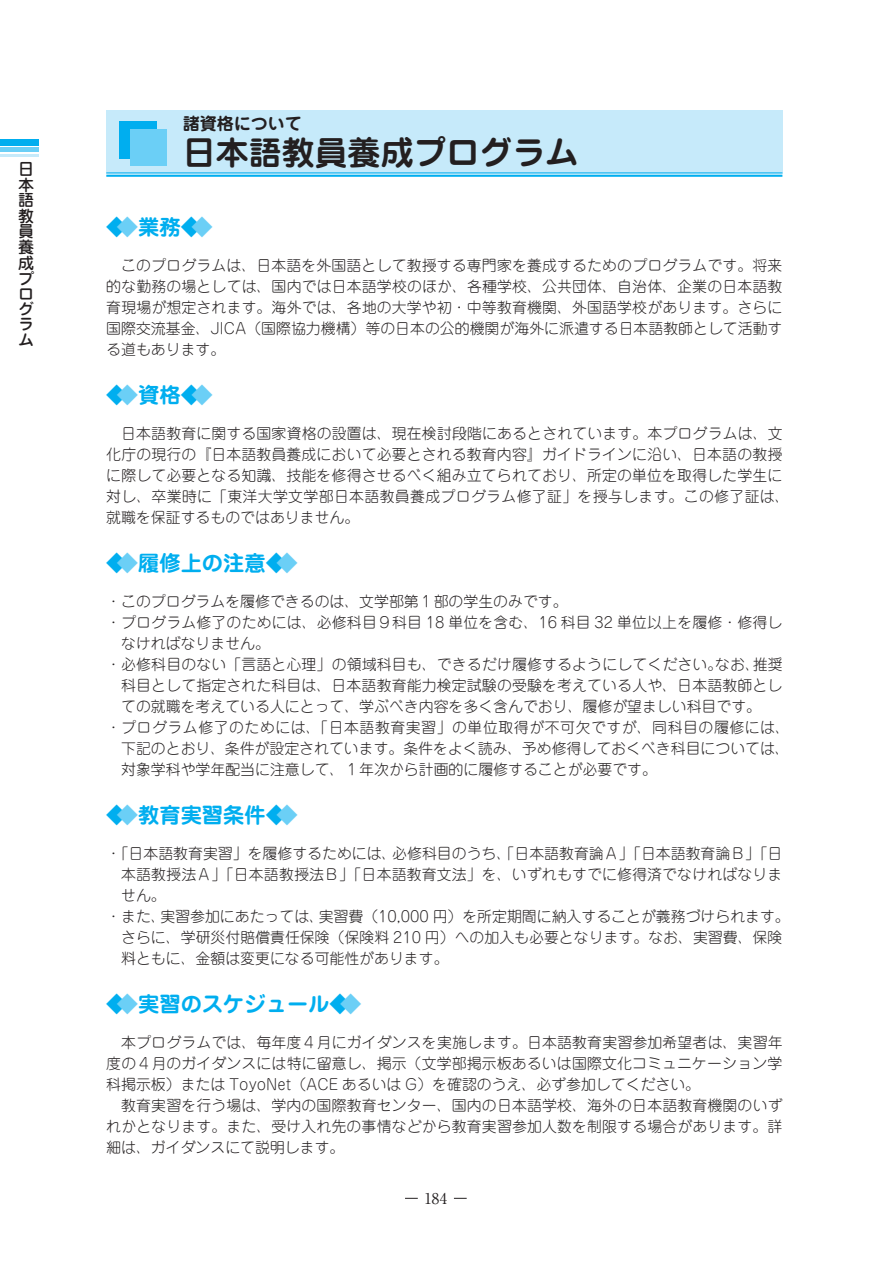
<style>
.page{position:relative;width:893px;height:1263px;background:#fff}
.page>*{position:absolute;margin:0;border:0;box-sizing:border-box;transform-origin:0 0}
.t1{font:700 33px "Jun 501 Pro";color:#231f20}
.t2{font:700 21.3px "Jun 501 Pro";color:#00aeef}
.t3{font:700 16.95px "Jun 501 Pro";color:#231f20}
.t4{font:500 15.9px/15.6px "Jun 34 Pro";color:#231f20}
.t5{font:300 14.85px/21px "Jun 101 Pro";letter-spacing:.01em;color:#231f20;text-align:justify}
.t6{font:300 14.85px "Jun 101 Pro";letter-spacing:.035em;color:#231f20}
.t7{font:14.85px "Ryumin Pr 6 N";color:#231f20}
.s1{color:#6bcff6}
</style>
<div class="page">
<svg style="left:405px;top:1198px;width:13px;height:1px"></svg>
<svg style="left:454px;top:1198px;width:13px;height:1px"></svg>
<div style="left:106px;top:111px;width:676px;height:63px;background:#c6eafa"></div>
<div style="left:119px;top:121px;width:38px;height:38px;background:#00aeef"></div>
<div style="left:131px;top:130px;width:36px;height:36px;background:#6bcff6"></div>
<hr style="left:106px;top:173px;width:676px;height:1px;background:#00aeef">
<hr style="left:106px;top:175px;width:676px;height:2px;background:#00aeef">
<div style="left:0;top:139px;width:38px;height:7px;background:#00aeef"></div>
<hr style="left:0;top:148px;width:38px;height:4px;background:#6bcff6">
<hr style="left:0;top:154px;width:38px;height:2px;background:#c6eafa">
<p class="t4" style="left:18px;top:159px;width:17px">日本語教員養成プログラム</p>
<p class="t3" style="left:183px;top:110px;width:121px">諸資格について</p>
<h1 class="t1" style="left:183px;top:127px;width:397px">日本語教員養成プログラム</h1>
<h2 class="t2" style="left:106px;top:210px;width:108px">◆<span class="s1">◆</span>業務◆<span class="s1">◆</span></h2>
<p class="t5" style="left:106px;top:253px;width:678px;text-indent:15px">このプログラムは、日本語を外国語として教授する専門家を養成するためのプログラムです。将来的な勤務の場としては、国内では日本語学校のほか、各種学校、公共団体、自治体、企業の日本語教育現場が想定されます。海外では、各地の大学や初・中等教育機関、外国語学校があります。さらに国際交流基金、JICA（国際協力機構）等の日本の公的機関が海外に派遣する日本語教師として活動する道もあります。</p>
<h2 class="t2" style="left:106px;top:378px;width:108px">◆<span class="s1">◆</span>資格◆<span class="s1">◆</span></h2>
<p class="t5" style="left:106px;top:421px;width:685px;text-align:left;text-indent:15px">日本語教育に関する国家資格の設置は、現在検討段階にあるとされています。本プログラムは、文化庁の現行の『日本語教員養成において必要とされる教育内容』ガイドラインに沿い、日本語の教授に際して必要となる知識、技能を修得させるべく組み立てられており、所定の単位を取得した学生に対し、卒業時に「東洋大学文学部日本語教員養成プログラム修了証」を授与します。この修了証は、就職を保証するものではありません。</p>
<h2 class="t2" style="left:106px;top:546px;width:193px">◆<span class="s1">◆</span>履修上の注意◆<span class="s1">◆</span></h2>
<p class="t5" style="left:106px;top:589px;width:463px">・このプログラムを履修できるのは、文学部第１部の学生のみです。</p>
<p class="t5" style="left:106px;top:610px;width:678px">・プログラム修了のためには、必修科目９科目 18 単位を含む、16 科目 32 単位以上を履修・修得し</p>
<p class="t5" style="left:121px;top:631px;width:150px">なければなりません。</p>
<p class="t5" style="left:106px;top:652px;width:678px">・必修科目のない「言語と心理」の領域科目も、できるだけ履修するようにしてください。なお、推奨</p>
<p class="t5" style="left:121px;top:673px;width:663px">科目として指定された科目は、日本語教育能力検定試験の受験を考えている人や、日本語教師とし</p>
<p class="t5" style="left:121px;top:694px;width:641px">ての就職を考えている人にとって、学ぶべき内容を多く含んでおり、履修が望ましい科目です。</p>
<p class="t6" style="left:106px;top:715px;width:685px">・プログラム修了のためには、「日本語教育実習」の単位取得が不可欠ですが、同科目の履修には、</p>
<p class="t5" style="left:121px;top:736px;width:670px">下記のとおり、条件が設定されています。条件をよく読み、予め修得しておくべき科目については、</p>
<p class="t5" style="left:121px;top:757px;width:537px">対象学科や学年配当に注意して、１年次から計画的に履修することが必要です。</p>
<h2 class="t2" style="left:106px;top:798px;width:193px">◆<span class="s1">◆</span>教育実習条件◆<span class="s1">◆</span></h2>
<p class="t5" style="left:106px;top:841px;width:678px">・「日本語教育実習」を履修するためには、必修科目のうち、「日本語教育論Ａ」「日本語教育論Ｂ」「日</p>
<p class="t5" style="left:121px;top:862px;width:663px">本語教授法Ａ」「日本語教授法Ｂ」「日本語教育文法」を、いずれもすでに修得済でなければなりま</p>
<p class="t5" style="left:121px;top:883px;width:46px">せん。</p>
<p class="t5" style="left:106px;top:904px;width:685px">・また、実習参加にあたっては、実習費（10,000 円）を所定期間に納入することが義務づけられます。</p>
<p class="t5" style="left:121px;top:925px;width:663px">さらに、学研災付賠償責任保険（保険料 210 円）への加入も必要となります。なお、実習費、保険</p>
<p class="t5" style="left:121px;top:946px;width:329px">料ともに、金額は変更になる可能性があります。</p>
<h2 class="t2" style="left:106px;top:987px;width:257px">◆<span class="s1">◆</span>実習のスケジュール◆<span class="s1">◆</span></h2>
<p class="t5" style="left:106px;top:1030px;width:678px;text-indent:15px">本プログラムでは、毎年度４月にガイダンスを実施します。日本語教育実習参加希望者は、実習年度の４月のガイダンスには特に留意し、掲示（文学部掲示板あるいは国際文化コミュニケーション学科掲示板）または ToyoNet（ACE あるいは G）を確認のうえ、必ず参加してください。</p>
<p class="t5" style="left:106px;top:1093px;width:678px;text-indent:15px">教育実習を行う場は、学内の国際教育センター、国内の日本語学校、海外の日本語教育機関のいずれかとなります。また、受け入れ先の事情などから教育実習参加人数を制限する場合があります。詳細は、ガイダンスにて説明します。</p>
<p class="t7" style="left:425px;top:1186px;width:24px">184</p>
</div>
